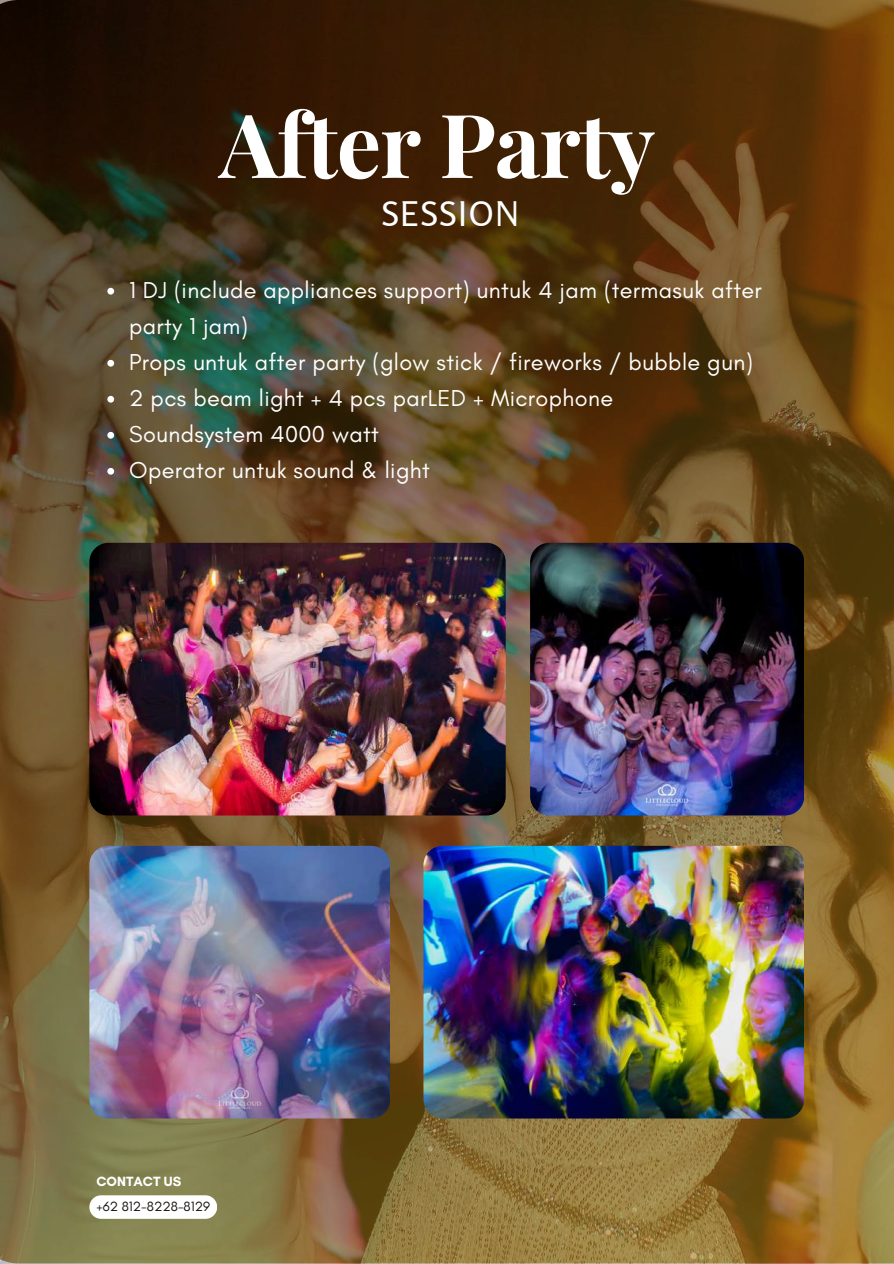
<style>
.page{position:relative;width:894px;height:1264px;background:#fff}
.page>*{position:absolute;margin:0;border:0;box-sizing:border-box;transform-origin:0 0}
.t1{font:700 88.5px "Playfair Display";letter-spacing:-.015em;color:#fff}
.t2{font:33.75px "Rosario";letter-spacing:.045em;color:#fff}
.t3{font:23.4px/36px "Glacial Indifference";letter-spacing:.015em;color:#fff}
.t4{font:13.65px "Glacial Indifference";color:#181310}
.t5{font:700 13.65px "Glacial Indifference";color:#fff}
</style>
<div class="page">
<img style="left:0;top:0;width:893px;height:1263px">
<img style="left:89px;top:845px;width:301px;height:273px;border-radius:19px">
<img style="left:89px;top:543px;width:416px;height:272px;border-radius:19px">
<img style="left:423px;top:845px;width:380px;height:273px;border-radius:19px">
<img style="left:530px;top:543px;width:273px;height:272px;border-radius:19px">
<div style="left:89px;top:1195px;width:128px;height:23px;background:#fff;border-radius:12px"></div>
<svg style="left:107px;top:288px;width:7px;height:6px"></svg>
<svg style="left:107px;top:360px;width:7px;height:6px"></svg>
<svg style="left:107px;top:396px;width:7px;height:6px"></svg>
<svg style="left:107px;top:432px;width:7px;height:6px"></svg>
<svg style="left:107px;top:468px;width:7px;height:6px"></svg>
<h1 class="t1" style="left:219px;top:82px;width:437px">After Party</h1>
<h2 class="t2" style="left:381px;top:193px;width:139px">SESSION</h2>
<p class="t3" style="left:129px;top:272px;width:634px">1 DJ (include appliances support) untuk 4 jam (termasuk after party 1 jam)<br>Props untuk after party (glow stick / fireworks / bubble gun)<br>2 pcs beam light + 4 pcs parLED + Microphone<br>Soundsystem 4000 watt<br>Operator untuk sound &amp; light</p>
<p class="t5" style="left:96px;top:1173px;width:86px">CONTACT US</p>
<p class="t4" style="left:96px;top:1197px;width:115px">+62 812-8228-8129</p>
</div>
